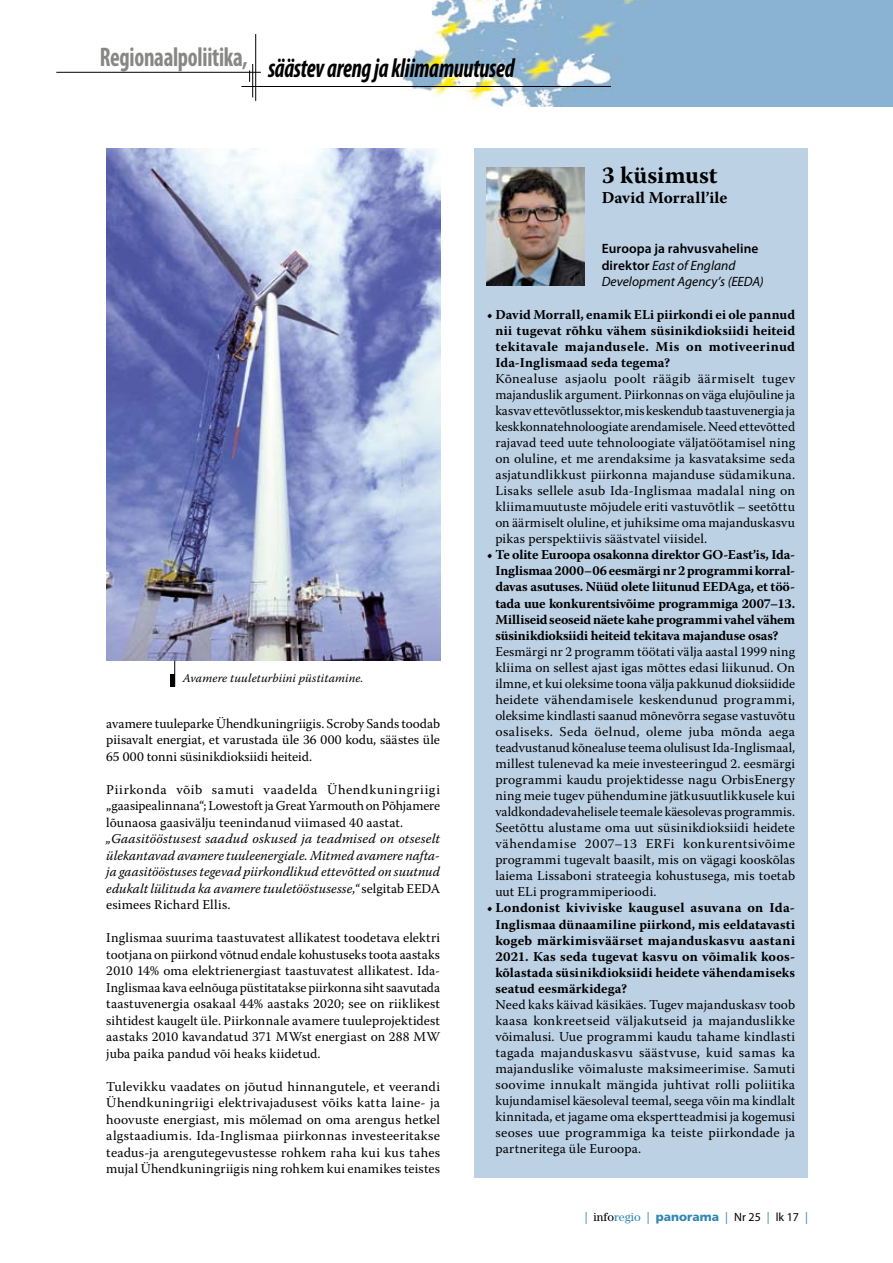
<style>
.page{position:relative;width:893px;height:1263px;background:#fff}
.page>*{position:absolute;margin:0;border:0;box-sizing:border-box;transform-origin:0 0}
.t1{font:italic 700 condensed 27px "Myriad Pro";letter-spacing:-.01em;color:#000;scale:.85 1}
.t2{font:700 24px "Warnock Pro";letter-spacing:.01em;color:#000}
.t3{font:700 16.5px "Warnock Pro";letter-spacing:.005em;color:#000}
.t4{font:13.5px/16px "Warnock Pro";letter-spacing:.01em;color:#000;text-align:justify}
.t5{font:700 13.5px/16px "Warnock Pro";letter-spacing:.005em;color:#000;text-align:justify}
.t6{font:italic 13.5px/16.5px "Warnock Pro";color:#000;text-align:justify}
.t7{font:italic 13.5px/16.5px "Myriad Pro";color:#000}
.t8{font:italic 12px "Warnock Pro";letter-spacing:.01em;color:#000}
.t9{font:900 12px "Frutiger LT Std";color:#3286b3}
.s1{font-style:normal}
.s2{font-weight:600;font-style:normal}
.s3{font-family:"Myriad Pro";font-weight:400}
.s4{font-family:"Century Std";font-weight:400;color:#000}
.s5{font-family:"Century Std";font-weight:400}
.s6{font-family:"Myriad Pro";font-weight:400;color:#000}
</style>
<div class="page">
<img style="left:56px;top:0;width:837px;height:106px">
<hr style="left:241px;top:86px;width:370px;height:1px;background:#000">
<hr style="left:56px;top:72px;width:205px;height:1px;background:#000">
<hr style="left:255px;top:34px;width:1px;height:67px;background:#000">
<hr style="left:252px;top:64px;width:1px;height:33px;background:#000">
<div style="left:474px;top:149px;width:334px;height:1029px;background:#bdd1e5"></div>
<img style="left:106px;top:149px;width:334px;height:512px">
<hr style="left:170px;top:674px;width:4px;height:12px;background:#000">
<svg style="left:174px;top:661px;width:1px;height:25px"></svg>
<img style="left:487px;top:167px;width:98px;height:118px">
<h1 class="t1" style="left:100px;top:51px;width:489px"><sup>Regionaalpoliitika,</sup> säästev areng ja kliimamuutused</h1>
<h2 class="t2" style="left:602px;top:161px;width:117px">3 küsimust</h2>
<p class="t3" style="left:602px;top:188px;width:127px">David Morrall’ile</p>
<p class="t8" style="left:183px;top:671px;width:182px">Avamere tuuleturbiini püstitamine.</p>
<p class="t4" style="left:106px;top:715px;width:335px;line-height:16.5px">avamere tuuleparke Ühendkuningriigis. Scroby Sands toodab piisavalt energiat, et varustada üle 36 000 kodu, säästes üle 65 000 tonni süsinikdioksiidi heiteid.</p>
<p class="t4" style="left:106px;top:781px;width:335px;line-height:16.5px">Piirkonda võib samuti vaadelda Ühendkuningriigi „gaasipealinnana“; Lowestoft ja Great Yarmouth on Põhjamere lõunaosa gaasivälju teenindanud viimased 40 aastat.</p>
<p class="t6" style="left:106px;top:830px;width:335px">„Gaasitööstusest saadud oskused ja teadmised on otseselt ülekantavad avamere tuuleenergiale. Mitmed avamere nafta&shy;ja gaasitööstuses tegevad piirkondlikud ettevõtted on suutnud edukalt lülituda ka avamere tuuletööstusesse,“ <span class="s1">selgitab EEDA esimees Richard Ellis.</span></p>
<p class="t4" style="left:106px;top:929px;width:335px;line-height:16.5px">Inglismaa suurima taastuvatest allikatest toodetava elektri tootjana on piirkond võtnud endale kohustuseks toota aastaks 2010 14% oma elektrienergiast taastuvatest allikatest. Ida-Inglismaa kava eelnõuga püstitatakse piirkonna siht saavutada taastuvenergia osakaal 44% aastaks 2020; see on riiklikest sihtidest kaugelt üle. Piirkonnale avamere tuuleprojektidest aastaks 2010 kavandatud 371 MWst energiast on 288 MW juba paika pandud või heaks kiidetud.</p>
<p class="t4" style="left:106px;top:1078px;width:335px;line-height:16.5px">Tulevikku vaadates on jõutud hinnangutele, et veerandi Ühendkuningriigi elektrivajadusest võiks katta laine- ja hoovuste energiast, mis mõlemad on oma arengus hetkel algstaadiumis. Ida-Inglismaa piirkonnas investeeritakse teadus-ja arengutegevustesse rohkem raha kui kus tahes mujal Ühendkuningriigis ning rohkem kui enamikes teistes</p>
<p class="t7" style="left:602px;top:240px;width:164px"><span class="s2">Euroopa ja rahvusvaheline direktor</span> East of England<br>Development Agency’s (EEDA)</p>
<p class="t5" style="left:495px;top:306px;width:301px;text-indent:-9px">• David Morrall, enamik ELi piirkondi ei ole pannud nii tugevat rõhku vähem süsinikdioksiidi heiteid tekitavale majandusele. Mis on motiveerinud Ida-Inglismaad seda tegema?</p>
<p class="t4" style="left:495px;top:370px;width:301px">Kõnealuse asjaolu poolt räägib äärmiselt tugev majanduslik argument. Piirkonnas on väga elujõuline ja kasvav ettevõtlussektor, mis keskendub taastuvenergia ja keskkonnatehnoloogiate arendamisele. Need ettevõtted rajavad teed uute tehnoloogiate väljatöötamisel ning on oluline, et me arendaksime ja kasvataksime seda asjatundlikkust piirkonna majanduse südamikuna.<br>Lisaks sellele asub Ida-Inglismaa madalal ning on kliimamuutuste mõjudele eriti vastuvõtlik – seetõttu on äärmiselt oluline, et juhiksime oma majanduskasvu pikas perspektiivis säästvatel viisidel.</p>
<p class="t5" style="left:495px;top:547px;width:301px;text-indent:-9px">• Te olite Euroopa osakonna direktor GO-East’is, Ida-Inglismaa 2000–06 eesmärgi nr 2 programmi korral&shy;davas asutuses. Nüüd olete liitunud EEDAga, et töö&shy;tada uue konkurentsivõime programmiga 2007–13.<br>Milliseid seoseid näete kahe programmi vahel vähem süsinikdioksiidi heiteid tekitava majanduse osas?</p>
<p class="t4" style="left:495px;top:643px;width:301px">Eesmärgi nr 2 programm töötati välja aastal 1999 ning kliima on sellest ajast igas mõttes edasi liikunud. On ilmne, et kui oleksime toona välja pakkunud dioksiidide heidete vähendamisele keskendunud programmi, oleksime kindlasti saanud mõnevõrra segase vastuvõtu osaliseks. Seda öelnud, oleme juba mõnda aega teadvustanud kõnealuse teema olulisust Ida-Inglismaal, millest tulenevad ka meie investeeringud 2. eesmärgi programmi kaudu projektidesse nagu OrbisEnergy ning meie tugev pühendumine jätkusuutlikkusele kui valdkondadevahelisele teemale käesolevas programmis.<br>Seetõttu alustame oma uut süsinikdioksiidi heidete vähendamise 2007–13 ERFi konkurentsivõime programmi tugevalt baasilt, mis on vägagi kooskõlas laiema Lissaboni strateegia kohustusega, mis toetab uut ELi programmiperioodi.</p>
<p class="t5" style="left:495px;top:900px;width:301px;text-indent:-9px">• Londonist kiviviske kaugusel asuvana on Ida-Inglismaa dünaamiline piirkond, mis eeldatavasti kogeb märkimisväärset majanduskasvu aastani 2021. Kas seda tugevat kasvu on võimalik koos&shy;kõlastada süsinikdioksiidi heidete vähendamiseks seatud eesmärkidega?</p>
<p class="t4" style="left:495px;top:996px;width:301px">Need kaks käivad käsikäes. Tugev majanduskasv toob kaasa konkreetseid väljakutseid ja majanduslikke võimalusi. Uue programmi kaudu tahame kindlasti tagada majanduskasvu säästvuse, kuid samas ka majanduslike võimaluste maksimeerimise. Samuti soovime innukalt mängida juhtivat rolli poliitika kujundamisel käesoleval teemal, seega võin ma kindlalt kinnitada, et jagame oma ekspertteadmisi ja kogemusi seoses uue programmiga ka teiste piirkondade ja partneritega üle Euroopa.</p>
<p class="t9" style="left:585px;top:1209px;width:225px"><span class="s3">|</span> <span class="s4">info</span><span class="s5">regio</span> <span class="s3">|</span> panorama <span class="s3">|</span> <span class="s6">Nr 25</span> <span class="s3">|</span> <span class="s6">lk 17</span> <span class="s3">|</span></p>
</div>
